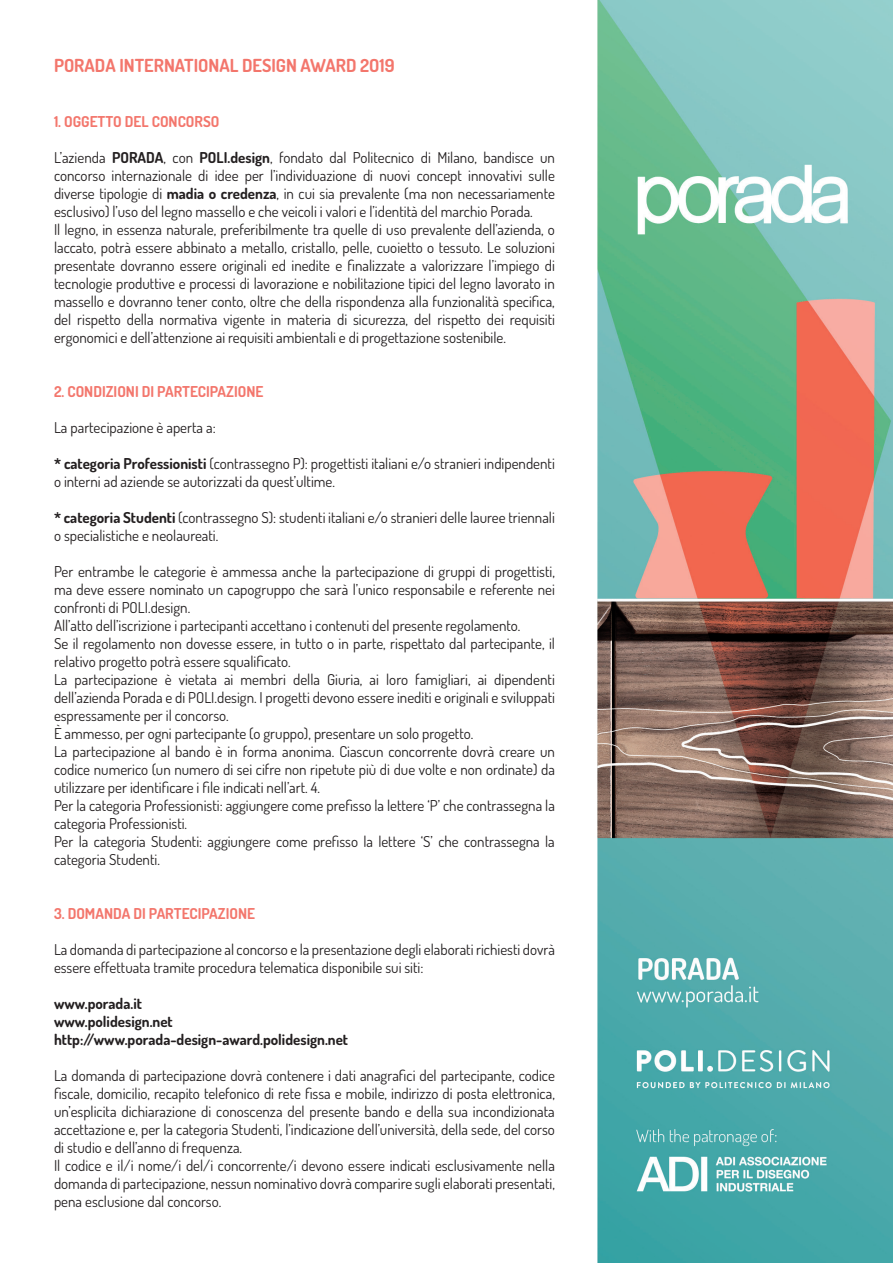
<style>
.page{position:relative;width:893px;height:1263px;background:#fff}
.page>*{position:absolute;margin:0;border:0;box-sizing:border-box;transform-origin:0 0}
.t1{font:700 18px "Dosis";color:#f3766c}
.t2{font:15px/18px "Dosis";color:#231f20;text-align:justify}
.t3{font:700 15px "Dosis";color:#231f20}
.t4{font:700 15px "Dosis";color:#f3766c}
.s1{font-weight:700}
</style>
<div class="page">
<img style="left:597px;top:0;width:296px;height:1263px">
<p class="t1" style="left:54px;top:54px;width:342px">PORADA INTERNATIONAL DESIGN AWARD 2O19</p>
<p class="t4" style="left:54px;top:111px;width:167px">1. OGGETTO DEL CONCORSO</p>
<p class="t2" style="left:54px;top:148px;width:502px">L’azienda <span class="s1">PORADA</span>, con <span class="s1">POLI.design</span>, fondato dal Politecnico di Milano, bandisce un concorso internazionale di idee per l’individuazione di nuovi concept innovativi sulle diverse tipologie di <span class="s1">madia o credenza</span>, in cui sia prevalente (ma non necessariamente esclusivo) l’uso del legno massello e che veicoli i valori e l’identità del marchio Porada.</p>
<p class="t2" style="left:54px;top:220px;width:502px">Il legno, in essenza naturale, preferibilmente tra quelle di uso prevalente dell’azienda, o laccato, potrà essere abbinato a metallo, cristallo, pelle, cuoietto o tessuto. Le soluzioni presentate dovranno essere originali ed inedite e finalizzate a valorizzare l’impiego di tecnologie produttive e processi di lavorazione e nobilitazione tipici del legno lavorato in massello e dovranno tener conto, oltre che della rispondenza alla funzionalità specifica, del rispetto della normativa vigente in materia di sicurezza, del rispetto dei requisiti ergonomici e dell’attenzione ai requisiti ambientali e di progettazione sostenibile.</p>
<p class="t4" style="left:54px;top:381px;width:211px">2. CONDIZIONI DI PARTECIPAZIONE</p>
<p class="t2" style="left:54px;top:418px;width:163px">La partecipazione è aperta a:</p>
<p class="t2" style="left:54px;top:454px;width:502px"><span class="s1">* categoria Professionisti</span> (contrassegno P): progettisti italiani e/o stranieri indipendenti o interni ad aziende se autorizzati da quest’ultime.</p>
<p class="t2" style="left:54px;top:508px;width:502px"><span class="s1">* categoria Studenti</span> (contrassegno S): studenti italiani e/o stranieri delle lauree triennali o specialistiche e neolaureati.</p>
<p class="t2" style="left:54px;top:562px;width:502px">Per entrambe le categorie è ammessa anche la partecipazione di gruppi di progettisti, ma deve essere nominato un capogruppo che sarà l’unico responsabile e referente nei confronti di POLI.design.</p>
<p class="t2" style="left:54px;top:616px;width:468px">All’atto dell’iscrizione i partecipanti accettano i contenuti del presente regolamento.</p>
<p class="t2" style="left:54px;top:634px;width:502px">Se il regolamento non dovesse essere, in tutto o in parte, rispettato dal partecipante, il relativo progetto potrà essere squalificato.</p>
<p class="t2" style="left:54px;top:670px;width:502px">La partecipazione è vietata ai membri della Giuria, ai loro famigliari, ai dipendenti dell’azienda Porada e di POLI.design. I progetti devono essere inediti e originali e sviluppati espressamente per il concorso.</p>
<p class="t2" style="left:54px;top:724px;width:421px">È ammesso, per ogni partecipante (o gruppo), presentare un solo progetto.</p>
<p class="t2" style="left:54px;top:742px;width:502px">La partecipazione al bando è in forma anonima. Ciascun concorrente dovrà creare un codice numerico (un numero di sei cifre non ripetute più di due volte e non ordinate) da utilizzare per identificare i file indicati nell’art. 4.</p>
<p class="t2" style="left:54px;top:796px;width:502px">Per la categoria Professionisti: aggiungere come prefisso la lettere ‘P’ che contrassegna la categoria Professionisti.</p>
<p class="t2" style="left:54px;top:832px;width:502px">Per la categoria Studenti: aggiungere come prefisso la lettere ‘S’ che contrassegna la categoria Studenti.</p>
<p class="t4" style="left:54px;top:903px;width:203px">3. DOMANDA DI PARTECIPAZIONE</p>
<p class="t2" style="left:54px;top:940px;width:502px">La domanda di partecipazione al concorso e la presentazione degli elaborati richiesti dovrà essere effettuata tramite procedura telematica disponibile sui siti:</p>
<p class="t3" style="left:54px;top:993px;width:90px">www.porada.it</p>
<p class="t3" style="left:54px;top:1011px;width:120px">www.polidesign.net</p>
<p class="t3" style="left:54px;top:1029px;width:296px">http://www.porada-design-award.polidesign.net</p>
<p class="t2" style="left:54px;top:1066px;width:502px">La domanda di partecipazione dovrà contenere i dati anagrafici del partecipante, codice fiscale, domicilio, recapito telefonico di rete fissa e mobile, indirizzo di posta elettronica, un’esplicita dichiarazione di conoscenza del presente bando e della sua incondizionata accettazione e, per la categoria Studenti, l’indicazione dell’università, della sede, del corso di studio e dell’anno di frequenza.</p>
<p class="t2" style="left:54px;top:1156px;width:502px">Il codice e il/i nome/i del/i concorrente/i devono essere indicati esclusivamente nella domanda di partecipazione, nessun nominativo dovrà comparire sugli elaborati presentati, pena esclusione dal concorso.</p>
</div>
